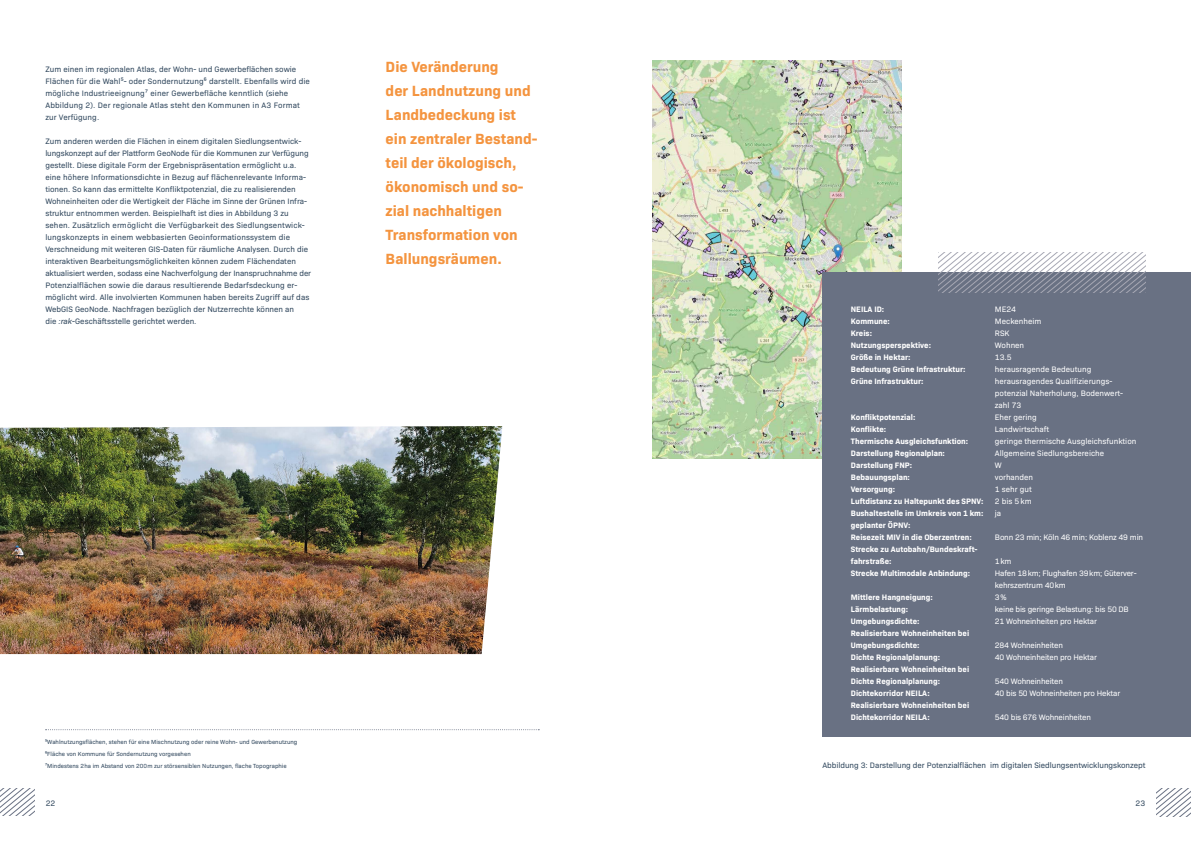
<style>
.page{position:relative;width:1191px;height:842px;background:#fff}
.page>*{position:absolute;margin:0;border:0;box-sizing:border-box;transform-origin:0 0}
.t1{font:700 15px/24px "Bio Sans";color:#f4943f}
.t2{font:8px/12px "Bio Sans";color:#30475d}
.t3{font:700 8px/12px "Bio Sans";color:#fff}
.t4{font:8px/12px "Bio Sans";letter-spacing:-.005em;color:#fff}
.t5{font:6px/12px "Bio Sans";color:#30475d}
.s1{font-style:italic}
</style>
<div class="page">
<img style="left:652px;top:60px;width:249px;height:398px">
<img style="left:0;top:426px;width:502px;height:228px">
<svg style="left:1157px;top:788px;width:34px;height:28px"></svg>
<svg style="left:0;top:788px;width:34px;height:28px"></svg>
<svg style="left:46px;top:729px;width:493px;height:1px"></svg>
<div style="left:822px;top:272px;width:369px;height:465px;background:#697183"></div>
<svg style="left:938px;top:252px;width:207px;height:41px"></svg>
<p class="t2" style="left:45px;top:63px;width:266px">Zum einen im regionalen Atlas, der Wohn- und Gewerbeflächen sowie Flächen für die Wahl⁵- oder Sondernutzung⁶ darstellt. Ebenfalls wird die mögliche Industrieeignung⁷ einer Gewerbefläche kenntlich (siehe Abbildung 2). Der regionale Atlas steht den Kommunen in A3 Format zur Verfügung.</p>
<p class="t2" style="left:45px;top:135px;width:267px">Zum anderen werden die Flächen in einem digitalen Siedlungsentwick&shy;lungskonzept auf der Plattform GeoNode für die Kommunen zur Verfügung gestellt. Diese digitale Form der Ergebnispräsentation ermöglicht u.a. eine höhere Informationsdichte in Bezug auf flächenrelevante Informa&shy;tionen. So kann das ermittelte Konfliktpotenzial, die zu realisierenden Wohneinheiten oder die Wertigkeit der Fläche im Sinne der Grünen Infra&shy;struktur entnommen werden. Beispielhaft ist dies in Abbildung 3 zu sehen. Zusätzlich ermöglicht die Verfügbarkeit des Siedlungsentwick&shy;lungskonzepts in einem webbasierten Geoinformationssystem die Verschneidung mit weiteren GIS-Daten für räumliche Analysen. Durch die interaktiven Bearbeitungsmöglichkeiten können zudem Flächendaten aktualisiert werden, sodass eine Nachverfolgung der Inanspruchnahme der Potenzialflächen sowie die daraus resultierende Bedarfsdeckung er&shy;möglicht wird. Alle involvierten Kommunen haben bereits Zugriff auf das WebGIS GeoNode. Nachfragen bezüglich der Nutzerrechte können an<br>die <span class="s1">:rak</span>-Geschäftsstelle gerichtet werden.</p>
<h1 class="t1" style="left:386px;top:54px;width:153px">Die Veränderung<br>der Landnutzung und<br>Landbedeckung ist ein zentraler Bestand&shy;teil der ökologisch, ökonomisch und so&shy;zial nachhaltigen<br>Transformation von<br>Ballungsräumen.</h1>
<p class="t5" style="left:45px;top:735px;width:254px">⁵Wahlnutzungsflächen, stehen für eine Mischnutzung oder reine Wohn- und Gewerbenutzung<br>⁶Fläche von Kommune für Sondernutzung vorgesehen<br>⁷Mindestens 2ha im Abstand von 200m zur störsensiblen Nutzungen, flache Topographie</p>
<p class="t3" style="left:851px;top:303px;width:35px">NEILA ID:</p>
<p class="t4" style="left:995px;top:303px;width:23px">ME24</p>
<p class="t3" style="left:851px;top:315px;width:41px">Kommune:</p>
<p class="t4" style="left:995px;top:315px;width:48px">Meckenheim</p>
<p class="t3" style="left:851px;top:327px;width:23px">Kreis:</p>
<p class="t4" style="left:995px;top:327px;width:16px">RSK</p>
<p class="t3" style="left:851px;top:339px;width:82px">Nutzungsperspektive:</p>
<p class="t4" style="left:995px;top:339px;width:31px">Wohnen</p>
<p class="t3" style="left:851px;top:351px;width:61px">Größe in Hektar:</p>
<p class="t4" style="left:995px;top:351px;width:18px">13.5</p>
<p class="t3" style="left:851px;top:363px;width:116px">Bedeutung Grüne Infrastruktur:</p>
<p class="t4" style="left:995px;top:363px;width:98px">herausragende Bedeutung</p>
<p class="t3" style="left:851px;top:375px;width:74px">Grüne Infrastruktur:</p>
<p class="t4" style="left:995px;top:375px;width:130px">herausragendes Qualifizierungs&shy;potenzial Naherholung, Bodenwert&shy;zahl 73</p>
<p class="t3" style="left:851px;top:411px;width:66px">Konfliktpotenzial:</p>
<p class="t4" style="left:995px;top:411px;width:43px">Eher gering</p>
<p class="t3" style="left:851px;top:423px;width:37px">Konflikte:</p>
<p class="t4" style="left:995px;top:423px;width:56px">Landwirtschaft</p>
<p class="t3" style="left:851px;top:435px;width:119px">Thermische Ausgleichsfunktion:</p>
<p class="t4" style="left:995px;top:435px;width:143px">geringe thermische Ausgleichsfunktion</p>
<p class="t3" style="left:851px;top:447px;width:96px">Darstellung Regionalplan:</p>
<p class="t4" style="left:995px;top:447px;width:111px">Allgemeine Siedlungsbereiche</p>
<p class="t3" style="left:851px;top:459px;width:63px">Darstellung FNP:</p>
<p class="t4" style="left:995px;top:459px;width:8px">W</p>
<p class="t3" style="left:851px;top:471px;width:61px">Bebauungsplan:</p>
<p class="t4" style="left:995px;top:471px;width:40px">vorhanden</p>
<p class="t3" style="left:851px;top:483px;width:46px">Versorgung:</p>
<p class="t4" style="left:995px;top:483px;width:38px">1 sehr gut</p>
<p class="t3" style="left:851px;top:495px;width:134px">Luftdistanz zu Haltepunkt des SPNV:</p>
<p class="t4" style="left:995px;top:495px;width:38px">2 bis 5km</p>
<p class="t3" style="left:851px;top:507px;width:134px">Bushaltestelle im Umkreis von 1 km:</p>
<p class="t4" style="left:995px;top:507px;width:8px">ja</p>
<p class="t3" style="left:851px;top:519px;width:122px">geplanter ÖPNV:<br>Reisezeit MIV in die Oberzentren:</p>
<p class="t4" style="left:995px;top:531px;width:150px">Bonn 23 min; Köln 46 min; Koblenz 49 min</p>
<p class="t3" style="left:851px;top:543px;width:128px">Strecke zu Autobahn/Bundeskraft&shy;fahrstraße:</p>
<p class="t4" style="left:995px;top:555px;width:18px">1km</p>
<p class="t3" style="left:851px;top:567px;width:121px">Strecke Multimodale Anbindung:</p>
<p class="t4" style="left:995px;top:567px;width:143px">Hafen 18km; Flughafen 39km; Güterver&shy;kehrszentrum 40km</p>
<p class="t3" style="left:851px;top:591px;width:83px">Mittlere Hangneigung:</p>
<p class="t4" style="left:995px;top:591px;width:13px">3%</p>
<p class="t3" style="left:851px;top:603px;width:59px">Lärmbelastung:</p>
<p class="t4" style="left:995px;top:603px;width:135px">keine bis geringe Belastung: bis 50 DB</p>
<p class="t3" style="left:851px;top:615px;width:70px">Umgebungsdichte:</p>
<p class="t4" style="left:995px;top:615px;width:103px">21 Wohneinheiten pro Hektar</p>
<p class="t3" style="left:851px;top:627px;width:120px">Realisierbare Wohneinheiten bei<br>Umgebungsdichte:</p>
<p class="t4" style="left:995px;top:639px;width:69px">284 Wohneinheiten</p>
<p class="t3" style="left:851px;top:651px;width:91px">Dichte Regionalplanung:</p>
<p class="t4" style="left:995px;top:651px;width:103px">40 Wohneinheiten pro Hektar</p>
<p class="t3" style="left:851px;top:663px;width:120px">Realisierbare Wohneinheiten bei<br>Dichte Regionalplanung:</p>
<p class="t4" style="left:995px;top:675px;width:69px">540 Wohneinheiten</p>
<p class="t3" style="left:851px;top:687px;width:80px">Dichtekorridor NEILA:</p>
<p class="t4" style="left:995px;top:687px;width:127px">40 bis 50 Wohneinheiten pro Hektar</p>
<p class="t3" style="left:851px;top:699px;width:120px">Realisierbare Wohneinheiten bei<br>Dichtekorridor NEILA:</p>
<p class="t4" style="left:995px;top:711px;width:98px">540 bis 676 Wohneinheiten</p>
<p class="t2" style="left:822px;top:759px;width:325px">Abbildung 3: Darstellung der Potenzialflächen im digitalen Siedlungsentwicklungskonzept</p>
<p class="t2" style="left:46px;top:796px;width:11px">22</p>
<p class="t2" style="left:1135px;top:796px;width:11px">23</p>
</div>
